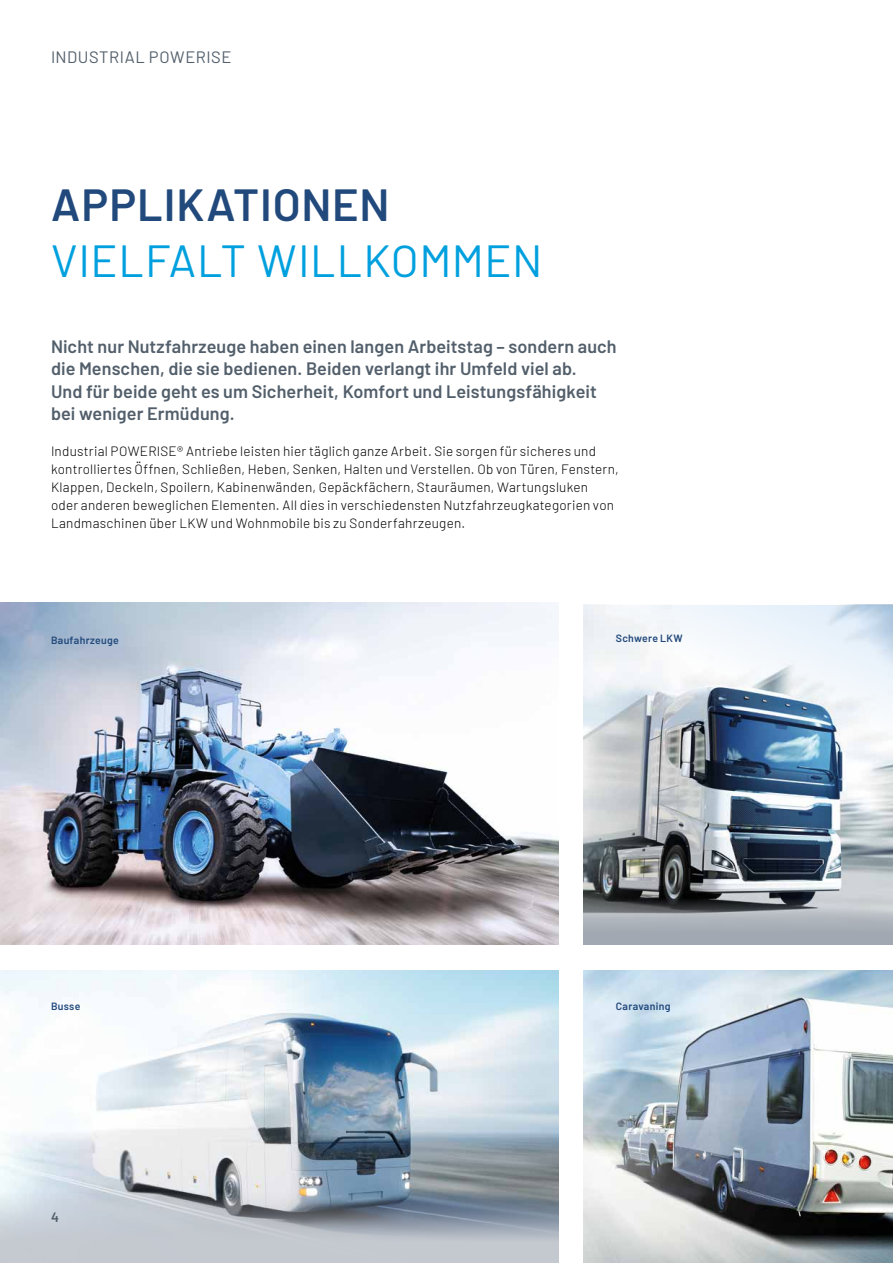
<style>
.page{position:relative;width:893px;height:1263px;background:#fff}
.page>*{position:absolute;margin:0;border:0;box-sizing:border-box;transform-origin:0 0}
.t1{font:45px "Barlow";letter-spacing:.015em;color:#00a0de}
.t2{font:600 45px "Barlow";letter-spacing:.02em;color:#21497c}
.t3{font:600 18px/22.5px "Barlow";letter-spacing:.005em;color:#525f6b}
.t4{font:16.5px "Barlow";letter-spacing:.03em;color:#525f6b}
.t5{font:300 13.5px/18px "Barlow";letter-spacing:.015em;color:#000}
.t6{font:600 13.5px "Barlow";color:#525f6b}
.t7{font:600 10.5px "Barlow";letter-spacing:.03em;color:#21497c}
</style>
<div class="page">
<img style="left:0;top:603px;width:558px;height:342px">
<img style="left:0;top:970px;width:558px;height:293px">
<div style="left:584px;top:605px;width:309px;height:340px;background:#a1a8b1"></div>
<img style="left:584px;top:748px;width:309px;height:176px">
<svg style="left:584px;top:605px;width:309px;height:143px;background:#cdd7e1"></svg>
<img style="left:584px;top:970px;width:309px;height:293px">
<p class="t4" style="left:51px;top:45px;width:182px">INDUSTRIAL POWERISE</p>
<h1 class="t2" style="left:51px;top:171px;width:340px">APPLIKATIONEN</h1>
<h1 class="t1" style="left:51px;top:228px;width:493px">VIELFALT WILLKOMMEN</h1>
<h2 class="t3" style="left:51px;top:334px;width:567px">Nicht nur Nutzfahrzeuge haben einen langen Arbeitstag – sondern auch die Menschen, die sie bedienen. Beiden verlangt ihr Umfeld viel ab.<br>Und für beide geht es um Sicherheit, Komfort und Leistungsfähigkeit bei weniger Ermüdung.</h2>
<p class="t5" style="left:51px;top:441px;width:569px">Industrial POWERISE® Antriebe leisten hier täglich ganze Arbeit. Sie sorgen für sicheres und kontrolliertes Öffnen, Schließen, Heben, Senken, Halten und Verstellen. Ob von Türen, Fenstern, Klappen, Deckeln, Spoilern, Kabinenwänden, Gepäckfächern, Stauräumen, Wartungsluken<br>oder anderen beweglichen Elementen. All dies in verschiedensten Nutzfahrzeugkategorien von Landmaschinen über LKW und Wohnmobile bis zu Sonderfahrzeugen.</p>
<p class="t7" style="left:51px;top:633px;width:69px">Baufahrzeuge</p>
<p class="t7" style="left:51px;top:998px;width:31px">Busse</p>
<p class="t6" style="left:51px;top:1208px;width:9px">4</p>
<p class="t7" style="left:616px;top:630px;width:68px">Schwere LKW</p>
<p class="t7" style="left:616px;top:998px;width:56px">Caravaning</p>
<p class="t7" style="left:617px;top:998px;width:56px">Caravaning</p>
</div>
